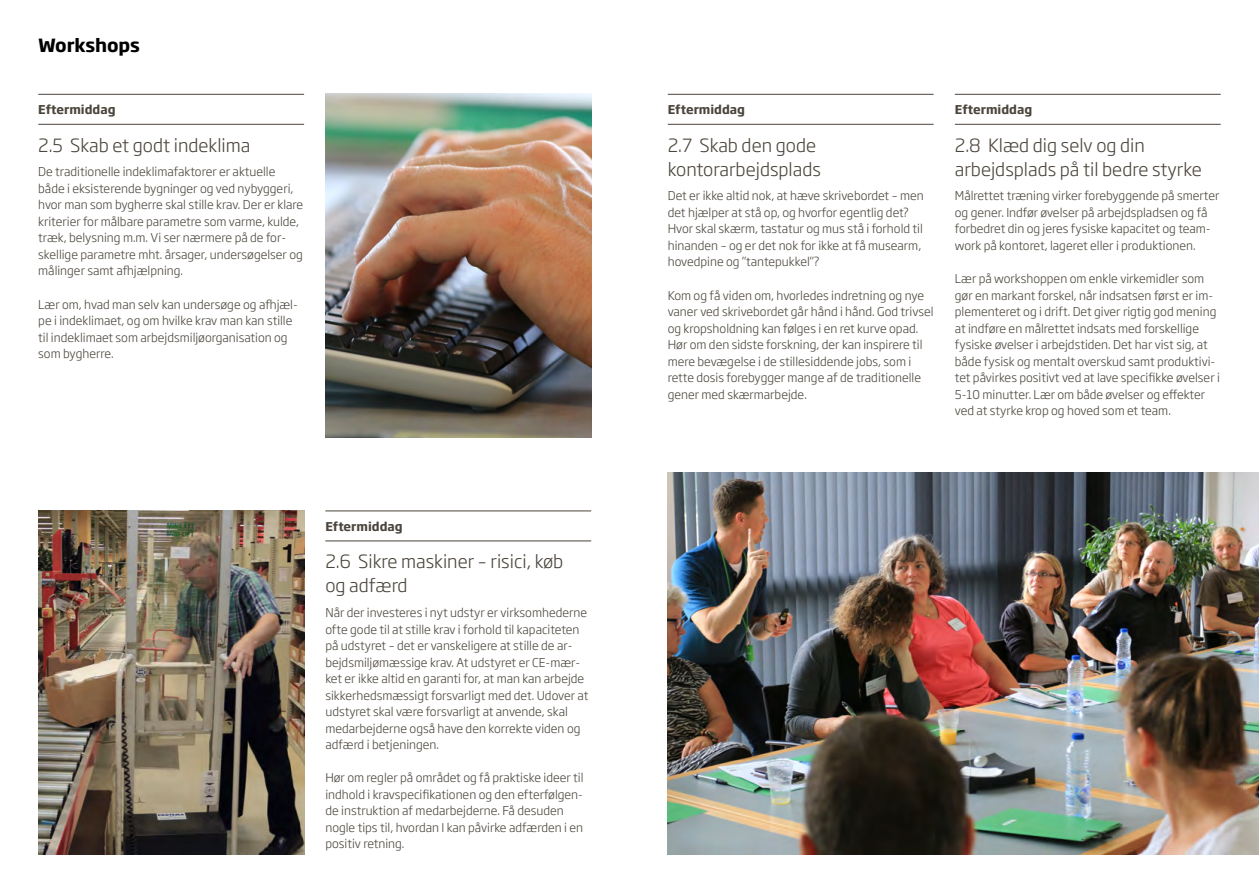
<style>
.page{position:relative;width:1259px;height:893px;background:#fff}
.page>*{position:absolute;margin:0;border:0;box-sizing:border-box;transform-origin:0 0}
.t1{font:300 18px/24px "Soho Gothic Pro";color:#4b453c}
.t2{font:700 18px "Soho Gothic Pro";letter-spacing:-.01em;color:#000}
.t3{font:300 12px/16.5px "Soho Gothic Pro";color:#4b453c}
.t4{font:700 12px "Soho Gothic Pro";color:#4b453c}
</style>
<div class="page">
<img style="left:668px;top:472px;width:591px;height:383px">
<img style="left:38px;top:510px;width:266px;height:345px">
<img style="left:325px;top:94px;width:266px;height:344px">
<hr style="left:38px;top:94px;width:266px;height:1px;background:#4b453c">
<hr style="left:38px;top:124px;width:266px;height:1px;background:#4b453c">
<hr style="left:325px;top:511px;width:266px;height:1px;background:#4b453c">
<hr style="left:325px;top:541px;width:266px;height:1px;background:#4b453c">
<hr style="left:668px;top:94px;width:265px;height:1px;background:#4b453c">
<hr style="left:668px;top:124px;width:265px;height:1px;background:#4b453c">
<hr style="left:955px;top:94px;width:265px;height:1px;background:#4b453c">
<hr style="left:955px;top:124px;width:265px;height:1px;background:#4b453c">
<h1 class="t2" style="left:38px;top:32px;width:103px">Workshops</h1>
<p class="t4" style="left:38px;top:100px;width:79px">Eftermiddag</p>
<h1 class="t1" style="left:38px;top:132px;width:214px">2.5 Skab et godt indeklima</h1>
<p class="t3" style="left:38px;top:163px;width:266px">De traditionelle indeklimafaktorer er aktuelle både i eksisterende bygninger og ved nybyggeri, hvor man som bygherre skal stille krav. Der er klare kriterier for målbare parametre som varme, kulde, træk, belysning m.m. Vi ser nærmere på de for&shy;skellige parametre mht. årsager, undersøgelser og målinger samt afhjælpning.</p>
<p class="t3" style="left:38px;top:295px;width:261px">Lær om, hvad man selv kan undersøge og afhjæl&shy;pe i indeklimaet, og om hvilke krav man kan stille til indeklimaet som arbejdsmiljøorganisation og som bygherre.</p>
<p class="t4" style="left:325px;top:517px;width:79px">Eftermiddag</p>
<h1 class="t1" style="left:325px;top:549px;width:239px">2.6 Sikre maskiner – risici, køb og adfærd</h1>
<p class="t3" style="left:325px;top:604px;width:264px">Når der investeres i nyt udstyr er virksomhederne ofte gode til at stille krav i forhold til kapaciteten på udstyret – det er vanskeligere at stille de ar&shy;bejdsmiljømæssige krav. At udstyret er CE-mær&shy;ket er ikke altid en garanti for, at man kan arbejde sikkerhedsmæssigt forsvarligt med det. Udover at udstyret skal være forsvarligt at anvende, skal medarbejderne også have den korrekte viden og adfærd i betjeningen.</p>
<p class="t3" style="left:325px;top:769px;width:260px">Hør om regler på området og få praktiske ideer til indhold i kravspecifikationen og den efterfølgen&shy;de instruktion af medarbejderne. Få desuden nogle tips til, hvordan I kan påvirke adfærden i en positiv retning.</p>
<p class="t4" style="left:668px;top:100px;width:79px">Eftermiddag</p>
<h1 class="t1" style="left:668px;top:132px;width:155px">2.7 Skab den gode kontorarbejdsplads</h1>
<p class="t3" style="left:668px;top:187px;width:257px">Det er ikke altid nok, at hæve skrivebordet – men det hjælper at stå op, og hvorfor egentlig det?<br>Hvor skal skærm, tastatur og mus stå i forhold til hinanden – og er det nok for ikke at få musearm, hovedpine og ”tantepukkel”?</p>
<p class="t3" style="left:668px;top:286px;width:267px">Kom og få viden om, hvorledes indretning og nye vaner ved skrivebordet går hånd i hånd. God trivsel og kropsholdning kan følges i en ret kurve opad.<br>Hør om den sidste forskning, der kan inspirere til mere bevægelse i de stillesiddende jobs, som i rette dosis forebygger mange af de traditionelle gener med skærmarbejde.</p>
<p class="t4" style="left:955px;top:100px;width:79px">Eftermiddag</p>
<h1 class="t1" style="left:955px;top:132px;width:248px">2.8 Klæd dig selv og din arbejdsplads på til bedre styrke</h1>
<p class="t3" style="left:955px;top:187px;width:266px">Målrettet træning virker forebyggende på smerter og gener. Indfør øvelser på arbejdspladsen og få forbedret din og jeres fysiske kapacitet og team&shy;work på kontoret, lageret eller i produktionen.</p>
<p class="t3" style="left:955px;top:270px;width:266px">Lær på workshoppen om enkle virkemidler som gør en markant forskel, når indsatsen først er im&shy;plementeret og i drift. Det giver rigtig god mening at indføre en målrettet indsats med forskellige fysiske øvelser i arbejdstiden. Det har vist sig, at både fysisk og mentalt overskud samt produktivi&shy;tet påvirkes positivt ved at lave specifikke øvelser i 5-10 minutter. Lær om både øvelser og effekter ved at styrke krop og hoved som et team.</p>
</div>
